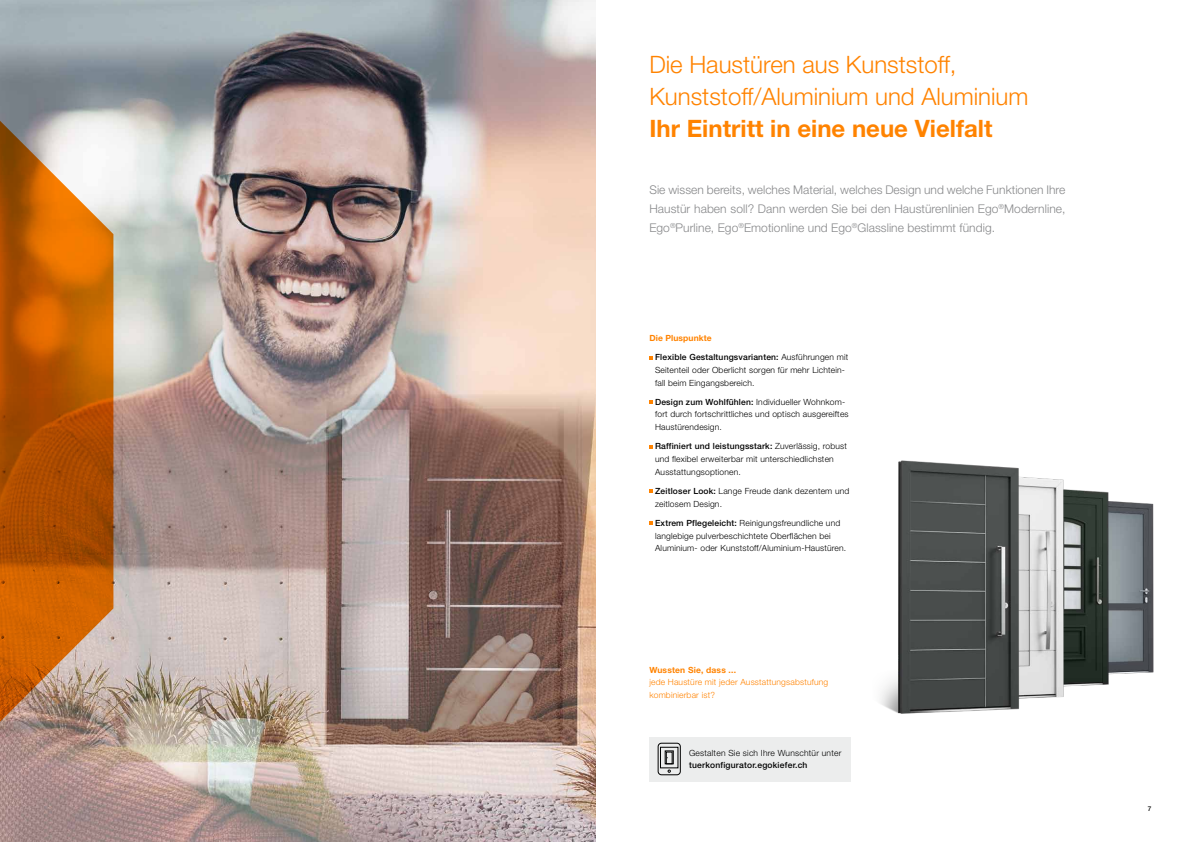
<style>
.page{position:relative;width:1191px;height:842px;background:#fff}
.page>*{position:absolute;margin:0;border:0;box-sizing:border-box;transform-origin:0 0}
.t1{font:300 24px/31.9px "Helvetica Neue LT Std";color:#ff8300}
.t2{font:700 24px "Helvetica Neue LT Std";color:#ff8300}
.t3{font:300 12px/19.1px "Helvetica Neue LT Std";letter-spacing:.005em;color:#87888a;text-align:justify}
.t4{font:300 8.5px/12.8px "Helvetica Neue LT Std";letter-spacing:.02em;color:#000}
.t5{font:300 8.5px/12.8px "Helvetica Neue LT Std";letter-spacing:.02em;color:#ff8300}
.t6{font:700 8.5px "Helvetica Neue LT Std";letter-spacing:.01em;color:#ff8300}
.t7{font:500 8.5px "Helvetica Neue LT Std";letter-spacing:.025em;color:#000}
.t8{font:500 6.5px "Helvetica Neue LT Std";color:#000}
.s1{font-weight:500}
</style>
<div class="page">
<img style="left:0;top:0;width:595px;height:842px">
<svg style="left:0;top:121px;width:113px;height:601px;background:#c06c23"></svg>
<img style="left:1131px;top:502px;width:23px;height:172px">
<img style="left:1089px;top:490px;width:42px;height:196px">
<img style="left:1047px;top:478px;width:42px;height:220px">
<img style="left:880px;top:460px;width:167px;height:254px">
<div style="left:649px;top:737px;width:202px;height:44px;background:#eceded"></div>
<div style="left:658px;top:743px;width:22px;height:32px;border:1px solid #000;border-radius:3px"></div>
<div style="left:660px;top:747px;width:18px;height:21px;border:1px solid #000"></div>
<div style="left:666px;top:752px;width:6px;height:12px;border:1px solid #000"></div>
<h1 class="t1" style="left:649px;top:48px;width:381px">Die Haustüren aus Kunststoff,<br>Kunststoff/Aluminium und Aluminium</h1>
<h1 class="t2" style="left:649px;top:113px;width:344px">Ihr Eintritt in eine neue Vielfalt</h1>
<h2 class="t3" style="left:649px;top:180px;width:417px">Sie wissen bereits, welches Material, welches Design und welche Funktionen Ihre Haustür haben soll? Dann werden Sie bei den Haustürenlinien Ego<sup>®</sup>Modernline, Ego<sup>®</sup>Purline, Ego<sup>®</sup>Emotionline und Ego<sup>®</sup>Glassline bestimmt fündig.</h2>
<p class="t6" style="left:649px;top:333px;width:64px">Die Pluspunkte</p>
<p class="t4" style="left:655px;top:350px;width:195px"><span class="s1">Flexible Gestaltungsvarianten:</span> Ausführungen mit<br>Seitenteil oder Oberlicht sorgen für mehr Lichtein&shy;fall beim Eingangsbereich.</p>
<p class="t4" style="left:655px;top:395px;width:195px"><span class="s1">Design zum Wohlfühlen:</span> Individueller Wohnkom&shy;fort durch fortschrittliches und optisch ausgereiftes<br>Haustürendesign.</p>
<p class="t4" style="left:655px;top:440px;width:193px"><span class="s1">Raffiniert und leistungsstark:</span> Zuverlässig, robust und flexibel erweiterbar mit unterschiedlichsten<br>Ausstattungsoptionen.</p>
<p class="t4" style="left:655px;top:484px;width:196px"><span class="s1">Zeitloser Look:</span> Lange Freude dank dezentem und zeitlosem Design.</p>
<p class="t4" style="left:655px;top:516px;width:193px"><span class="s1">Extrem Pflegeleicht:</span> Reinigungsfreundliche und langlebige pulverbeschichtete Oberflächen bei<br>Aluminium- oder Kunststoff/Aluminium-Haustüren.</p>
<p class="t6" style="left:649px;top:664px;width:88px">Wussten Sie, dass ...</p>
<p class="t5" style="left:649px;top:676px;width:180px">jede Haustüre mit jeder Ausstattungsabstufung kombinierbar ist?</p>
<p class="t4" style="left:689px;top:746px;width:154px">Gestalten Sie sich Ihre Wunschtür unter</p>
<p class="t7" style="left:689px;top:760px;width:120px">tuerkonfigurator.egokiefer.ch</p>
<p class="t8" style="left:1147px;top:805px;width:5px">7</p>
</div>
